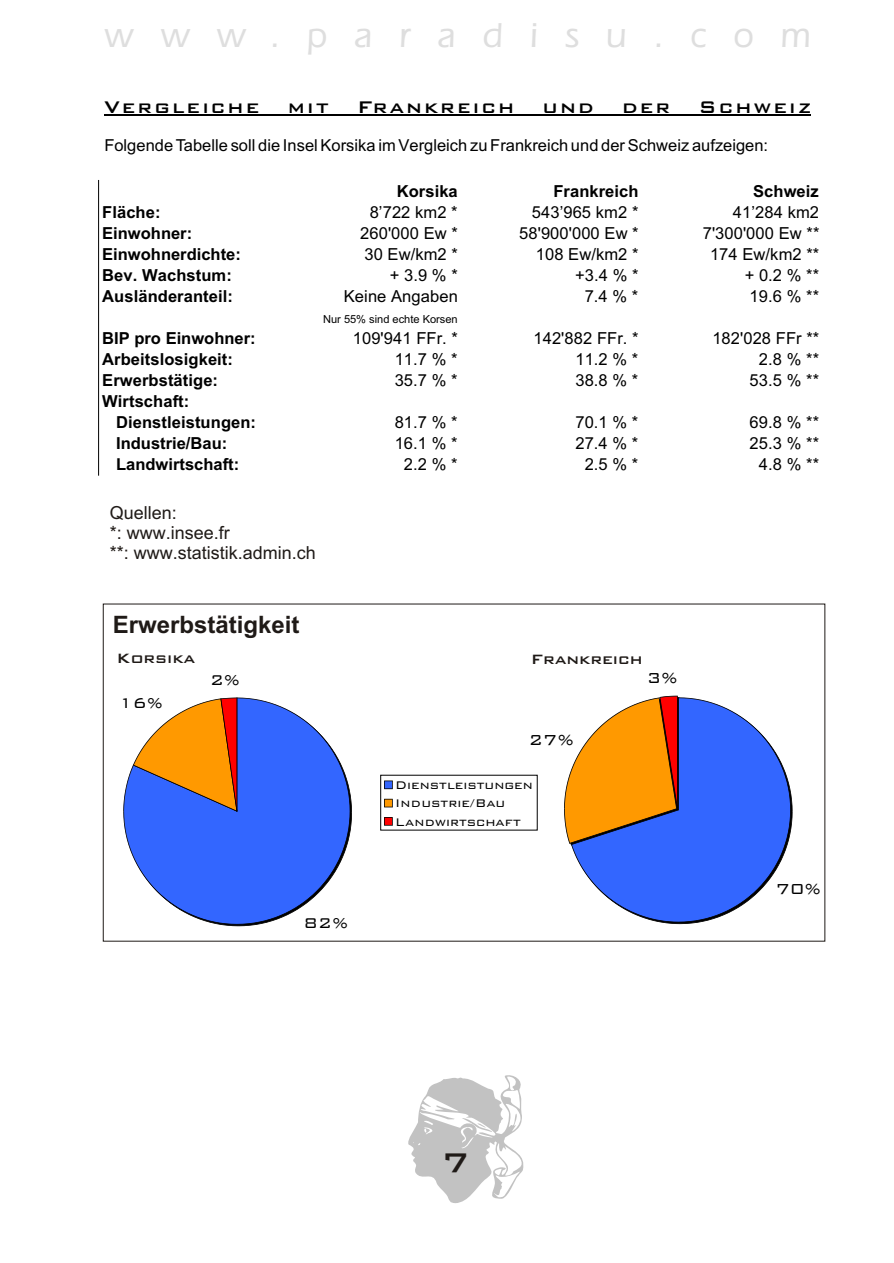
<style>
.page{position:relative;width:894px;height:1263px;background:#fff}
.page>*{position:absolute;margin:0;border:0;box-sizing:border-box;transform-origin:0 0}
.t1{font:36px "Eras Md BT";letter-spacing:.75em;color:#dedede}
.t2{font:36px "Bank Gothic Md BT";color:#1f1a17}
.t3{font:700 24px "Arial";color:#1f1a17}
.t4{font:22.5px "Bank Gothic Md BT";letter-spacing:.095em;color:#000}
.t5{font:19.35px "Bank Gothic Lt BT";color:#000}
.t6{font:18.9px "Bank Gothic Lt BT";color:#000}
.t7{font:18px/20.1px "Arial";color:#1f1a17}
.t8{font:18px "Bank Gothic Md BT";color:#1f1a17}
.t9{font:16.5px "Arial";letter-spacing:.005em;color:#000}
.t10{font:700 16.5px/21px "Arial";letter-spacing:.005em;color:#000}
.t11{font:14.7px/18.3px "Bank Gothic Lt BT";color:#000}
.t12{font:11.1px "Arial";letter-spacing:-.005em;color:#000}
</style>
<div class="page">
<hr style="left:104px;top:115px;width:707px;height:1px;background:#000">
<svg style="left:408px;top:1075px;width:116px;height:128px"></svg>
<svg style="left:123px;top:698px;width:229px;height:228px"></svg>
<hr style="left:237px;top:698px;width:1px;height:113px;background:#000">
<svg style="left:384px;top:781px;width:9px;height:8px"></svg>
<svg style="left:384px;top:799px;width:9px;height:9px"></svg>
<svg style="left:384px;top:817px;width:9px;height:9px"></svg>
<svg style="left:564px;top:696px;width:229px;height:228px"></svg>
<hr style="left:677px;top:696px;width:1px;height:112px;background:#000">
<hr style="left:98px;top:180px;width:1px;height:296px;background:#000">
<h1 class="t1" style="left:105px;top:19px;width:708px">www.paradisu.com</h1>
<h3 class="t4" style="left:104px;top:96px;width:157px">Vergleiche</h3>
<h3 class="t4" style="left:288px;top:96px;width:43px">mit</h3>
<h3 class="t4" style="left:357px;top:96px;width:158px">Frankreich</h3>
<h3 class="t4" style="left:542px;top:96px;width:53px">und</h3>
<h3 class="t4" style="left:622px;top:96px;width:50px">der</h3>
<h3 class="t4" style="left:698px;top:96px;width:115px">Schweiz</h3>
<p class="t9" style="left:104px;top:139px;width:665px">Folgende Tabelle soll die Insel Korsika im Vergleich zu Frankreich und der Schweiz aufzeigen:</p>
<p class="t10" style="left:397px;top:182px;width:63px">Korsika</p>
<p class="t10" style="left:553px;top:182px;width:87px">Frankreich</p>
<p class="t10" style="left:753px;top:182px;width:67px">Schweiz</p>
<p class="t10" style="left:102px;top:203px;width:60px">Fläche:</p>
<p class="t9" style="left:370px;top:206px;width:90px">8’722 km2 *</p>
<p class="t9" style="left:532px;top:206px;width:108px">543’965 km2 *</p>
<p class="t9" style="left:733px;top:206px;width:88px">41’284 km2</p>
<p class="t10" style="left:102px;top:224px;width:92px">Einwohner:</p>
<p class="t9" style="left:360px;top:227px;width:99px">260'000 Ew *</p>
<p class="t9" style="left:519px;top:227px;width:121px">58'900'000 Ew *</p>
<p class="t9" style="left:703px;top:227px;width:118px">7'300'000 Ew **</p>
<p class="t10" style="left:102px;top:245px;width:140px">Einwohnerdichte:</p>
<p class="t9" style="left:364px;top:248px;width:95px">30 Ew/km2 *</p>
<p class="t9" style="left:536px;top:248px;width:104px">108 Ew/km2 *</p>
<p class="t9" style="left:710px;top:248px;width:111px">174 Ew/km2 **</p>
<p class="t10" style="left:102px;top:266px;width:131px">Bev. Wachstum:</p>
<p class="t9" style="left:390px;top:269px;width:70px">+ 3.9 % *</p>
<p class="t9" style="left:575px;top:269px;width:65px">+3.4 % *</p>
<p class="t9" style="left:745px;top:269px;width:76px">+ 0.2 % **</p>
<p class="t10" style="left:102px;top:287px;width:132px">Ausländeranteil:</p>
<p class="t9" style="left:344px;top:290px;width:116px">Keine Angaben</p>
<p class="t9" style="left:585px;top:290px;width:55px">7.4 % *</p>
<p class="t9" style="left:750px;top:290px;width:71px">19.6 % **</p>
<p class="t12" style="left:323px;top:315px;width:136px">Nur 55% sind echte Korsen</p>
<p class="t10" style="left:102px;top:329px;width:155px">BIP pro Einwohner:</p>
<p class="t9" style="left:353px;top:332px;width:107px">109'941 FFr. *</p>
<p class="t9" style="left:534px;top:332px;width:107px">142'882 FFr. *</p>
<p class="t9" style="left:712px;top:332px;width:109px">182'028 FFr **</p>
<p class="t10" style="left:102px;top:350px;width:132px">Arbeitslosigkeit:</p>
<p class="t9" style="left:395px;top:353px;width:64px">11.7 % *</p>
<p class="t9" style="left:575px;top:353px;width:64px">11.2 % *</p>
<p class="t9" style="left:759px;top:353px;width:62px">2.8 % **</p>
<p class="t10" style="left:102px;top:371px;width:117px">Erwerbstätige:</p>
<p class="t9" style="left:395px;top:374px;width:64px">35.7 % *</p>
<p class="t9" style="left:575px;top:374px;width:64px">38.8 % *</p>
<p class="t9" style="left:750px;top:374px;width:71px">53.5 % **</p>
<p class="t10" style="left:116px;top:392px;width:142px;text-indent:-14px">Wirtschaft:<br>Dienstleistungen:</p>
<p class="t9" style="left:395px;top:416px;width:64px">81.7 % *</p>
<p class="t9" style="left:575px;top:416px;width:64px">70.1 % *</p>
<p class="t9" style="left:750px;top:416px;width:71px">69.8 % **</p>
<p class="t10" style="left:116px;top:434px;width:113px">Industrie/Bau:</p>
<p class="t9" style="left:395px;top:437px;width:64px">16.1 % *</p>
<p class="t9" style="left:575px;top:437px;width:64px">27.4 % *</p>
<p class="t9" style="left:750px;top:437px;width:71px">25.3 % **</p>
<p class="t10" style="left:116px;top:455px;width:125px">Landwirtschaft:</p>
<p class="t9" style="left:404px;top:458px;width:55px">2.2 % *</p>
<p class="t9" style="left:585px;top:458px;width:55px">2.5 % *</p>
<p class="t9" style="left:759px;top:458px;width:62px">4.8 % **</p>
<p class="t7" style="left:110px;top:504px;width:208px">Quellen:<br>*: www.insee.fr<br>**: www.statistik.admin.ch</p>
<h2 class="t3" style="left:113px;top:616px;width:188px">Erwerbstätigkeit</h2>
<p class="t8" style="left:116px;top:650px;width:80px">Korsika</p>
<p class="t8" style="left:531px;top:651px;width:113px">Frankreich</p>
<p class="t6" style="left:119px;top:694px;width:46px">16%</p>
<p class="t6" style="left:210px;top:671px;width:32px">2%</p>
<p class="t5" style="left:647px;top:669px;width:33px">3%</p>
<p class="t5" style="left:528px;top:731px;width:47px">27%</p>
<p class="t11" style="left:395px;top:776px;width:139px">Dienstleistungen<br>Industrie/Bau<br>Landwirtschaft</p>
<p class="t6" style="left:304px;top:914px;width:46px">82%</p>
<h1 class="t2" style="left:442px;top:1145px;width:29px">7</h1>
<p class="t5" style="left:776px;top:879px;width:47px">70%</p>
</div>
